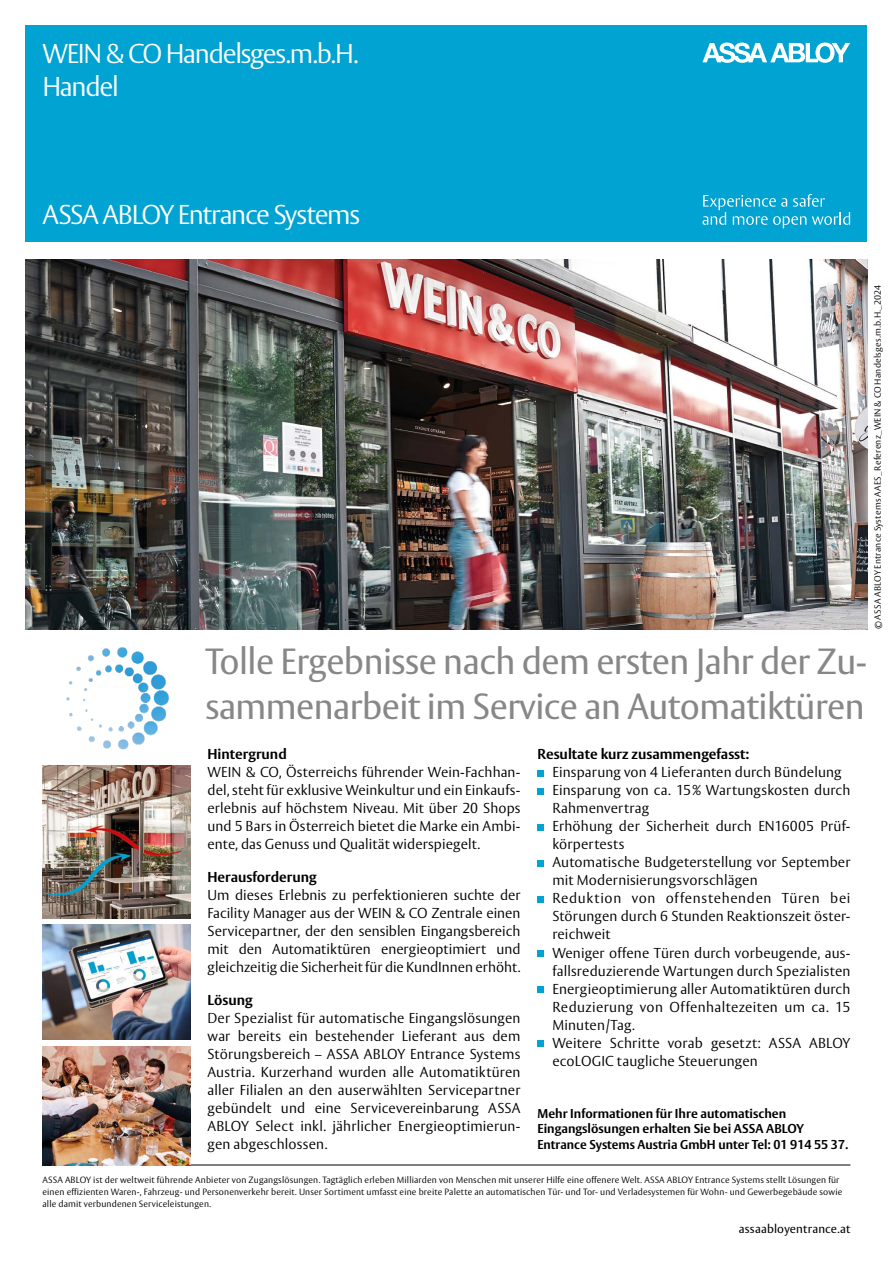
<style>
.page{position:relative;width:893px;height:1263px;background:#fff}
.page>*{position:absolute;margin:0;border:0;box-sizing:border-box;transform-origin:0 0}
.t1{font:36px/45px "ASSA Vesta";letter-spacing:-.015em;color:#878787}
.t2{font:300 27px/32.4px "ASSA Vesta";letter-spacing:-.05em;color:#fff}
.t3{font:300 14.25px/18px "ASSA Vesta";letter-spacing:.01em;color:#000;text-align:justify}
.t4{font:700 14.25px "ASSA Vesta";color:#000}
.t5{font:700 12.75px/15.8px "ASSA Vesta";color:#000}
.t6{font:12px "ASSA Vesta";letter-spacing:.015em;color:#000}
.t7{font:300 9px/12px "ASSA Vesta";letter-spacing:.015em;color:#000}
</style>
<div class="page">
<hr style="left:43px;top:1165px;width:807px;height:1px;background:#000">
<div style="left:537px;top:770px;width:7px;height:6px;background:#00a3d2"></div>
<div style="left:537px;top:788px;width:7px;height:6px;background:#00a3d2"></div>
<div style="left:537px;top:824px;width:7px;height:6px;background:#00a3d2"></div>
<div style="left:537px;top:860px;width:7px;height:6px;background:#00a3d2"></div>
<div style="left:537px;top:896px;width:7px;height:6px;background:#00a3d2"></div>
<div style="left:537px;top:950px;width:7px;height:6px;background:#00a3d2"></div>
<div style="left:537px;top:986px;width:7px;height:6px;background:#00a3d2"></div>
<div style="left:537px;top:1040px;width:7px;height:6px;background:#00a3d2"></div>
<div style="left:26px;top:26px;width:841px;height:216px;background:#00a3d2"></div>
<svg style="left:702px;top:42px;width:148px;height:21px"></svg>
<img style="left:26px;top:259px;width:841px;height:370px">
<img style="left:43px;top:765px;width:147px;height:153px">
<img style="left:43px;top:925px;width:147px;height:115px">
<img style="left:43px;top:1046px;width:147px;height:119px">
<svg style="left:702px;top:194px;width:148px;height:34px"></svg>
<img style="left:67px;top:647px;width:102px;height:103px">
<h2 class="t2" style="left:43px;top:39px;width:318px">WEIN &amp; CO Handelsges.m.b.H.<br>Handel</h2>
<h2 class="t2" style="left:43px;top:200px;width:319px">ASSA ABLOY Entrance Systems</h2>
<p class="t7" style="left:872px;top:629px;width:346px;rotate:-90deg">© ASSA ABLOY Entrance Systems AAES_Referenz_WEIN &amp; CO Handelsges.m.b.H._2024</p>
<h1 class="t1" style="left:205px;top:641px;width:663px">Tolle Ergebnisse nach dem ersten Jahr der Zu&shy;sammenarbeit im Service an Automatiktüren</h1>
<p class="t4" style="left:207px;top:746px;width:81px">Hintergrund</p>
<p class="t3" style="left:207px;top:764px;width:314px">WEIN &amp; CO, Österreichs führender Wein-Fachhan&shy;del, steht für exklusive Weinkultur und ein Einkaufs&shy;erlebnis auf höchstem Niveau. Mit über 20 Shops und 5 Bars in Österreich bietet die Marke ein Ambi&shy;ente, das Genuss und Qualität widerspiegelt.</p>
<p class="t4" style="left:207px;top:869px;width:111px">Herausforderung</p>
<p class="t3" style="left:207px;top:887px;width:314px">Um dieses Erlebnis zu perfektionieren suchte der Facility Manager aus der WEIN &amp; CO Zentrale einen Servicepartner, der den sensiblen Eingangsbereich mit den Automatiktüren energieoptimiert und gleichzeitig die Sicherheit für die KundInnen erhöht.</p>
<p class="t4" style="left:207px;top:991px;width:47px">Lösung</p>
<p class="t3" style="left:207px;top:1010px;width:314px">Der Spezialist für automatische Eingangslösungen war bereits ein bestehender Lieferant aus dem Störungsbereich – ASSA ABLOY Entrance Systems Austria. Kurzerhand wurden alle Automatiktüren aller Filialen an den auserwählten Servicepartner gebündelt und eine Servicevereinbarung ASSA ABLOY Select inkl. jährlicher Energieoptimierun&shy;gen abgeschlossen.</p>
<p class="t4" style="left:537px;top:746px;width:213px">Resultate kurz zusammengefasst:</p>
<p class="t3" style="left:552px;top:764px;width:300px;text-align:left">Einsparung von 4 Lieferanten durch Bündelung Einsparung von ca. 15% Wartungskosten durch Rahmenvertrag<br>Erhöhung der Sicherheit durch EN16005 Prüf&shy;körpertests<br>Automatische Budgeterstellung vor September mit Modernisierungsvorschlägen<br>Reduktion von offenstehenden Türen bei Störungen durch 6 Stunden Reaktionszeit öster&shy;reichweit<br>Weniger offene Türen durch vorbeugende, aus&shy;fallsreduzierende Wartungen durch Spezialisten Energieoptimierung aller Automatiktüren durch Reduzierung von Offenhaltezeiten um ca. 15<br>Minuten/Tag.<br>Weitere Schritte vorab gesetzt: ASSA ABLOY ecoLOGIC taugliche Steuerungen</p>
<p class="t5" style="left:537px;top:1106px;width:312px">Mehr Informationen für Ihre automatischen<br>Eingangslösungen erhalten Sie bei ASSA ABLOY<br>Entrance Systems Austria GmbH unter Tel: 01 914 55 37.</p>
<p class="t7" style="left:43px;top:1174px;width:801px">ASSA ABLOY ist der weltweit führende Anbieter von Zugangslösungen. Tagtäglich erleben Milliarden von Menschen mit unserer Hilfe eine offenere Welt. ASSA ABLOY Entrance Systems stellt Lösungen für einen effizienten Waren-, Fahrzeug- und Personenverkehr bereit. Unser Sortiment umfasst eine breite Palette an automatischen Tür- und Tor- und Verladesystemen für Wohn- und Gewerbegebäude sowie alle damit verbundenen Serviceleistungen.</p>
<p class="t6" style="left:739px;top:1222px;width:113px">assaabloyentrance.at</p>
</div>
